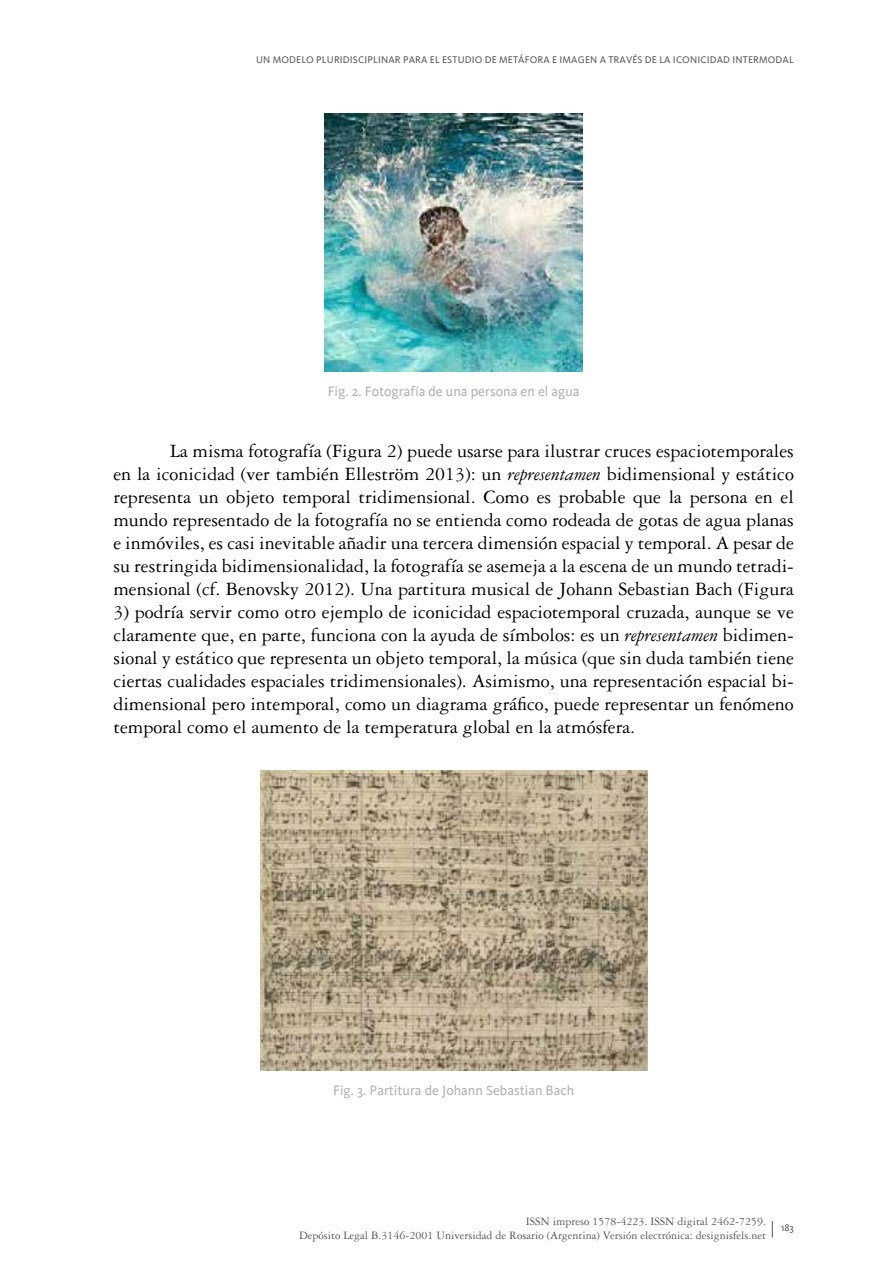
<style>
.page{position:relative;width:879px;height:1276px;background:#fff}
.page>*{position:absolute;margin:0;border:0;box-sizing:border-box;transform-origin:0 0}
.t1{font:20px/23px "Garamond 3 LT Std";color:#000;text-align:justify}
.t2{font:14px "Kievit";color:#b3b2b2}
.t3{font:12px/14.4px "Garamond 3 LT Std";color:#575756;text-align:right}
.t4{font:10px "Kievit";letter-spacing:.015em;color:#575756}
.s1{font-style:italic}
</style>
<div class="page">
<svg style="left:772px;top:1221px;width:1px;height:16px"></svg>
<img style="left:325px;top:113px;width:258px;height:258px">
<img style="left:260px;top:771px;width:387px;height:299px">
<p class="t4" style="left:256px;top:54px;width:539px">UN MODELO PLURIDISCIPLINAR PARA EL ESTUDIO DE METÁFORA E IMAGEN A TRAVÉS DE LA ICONICIDAD INTERMODAL</p>
<p class="t2" style="left:328px;top:383px;width:253px">Fig. 2. Fotografía de una persona en el agua</p>
<p class="t1" style="left:113px;top:440px;width:682px;text-indent:57px">La misma fotografía (Figura 2) puede usarse para ilustrar cruces espaciotemporales en la iconicidad (ver también Elleström 2013): un <span class="s1">representamen</span> bidimensional y estático representa un objeto temporal tridimensional. Como es probable que la persona en el mundo representado de la fotografía no se entienda como rodeada de gotas de agua planas e inmóviles, es casi inevitable añadir una tercera dimensión espacial y temporal. A pesar de su restringida bidimensionalidad, la fotografía se asemeja a la escena de un mundo tetradi&shy;mensional (cf. Benovsky 2012). Una partitura musical de Johann Sebastian Bach (Figura</p>
<p class="t1" style="left:113px;top:601px;width:682px">3) podría servir como otro ejemplo de iconicidad espaciotemporal cruzada, aunque se ve claramente que, en parte, funciona con la ayuda de símbolos: es un <span class="s1">representamen</span> bidimen&shy;sional y estático que representa un objeto temporal, la música (que sin duda también tiene ciertas cualidades espaciales tridimensionales). Asimismo, una representación espacial bi&shy;dimensional pero intemporal, como un diagrama gráfico, puede representar un fenómeno temporal como el aumento de la temperatura global en la atmósfera.</p>
<p class="t2" style="left:333px;top:1082px;width:242px">Fig. 3. Partitura de Johann Sebastian Bach</p>
<p class="t3" style="left:299px;top:1214px;width:469px">ISSN impreso 1578-4223. ISSN digital 2462-7259.<br>Depósito Legal B.3146-2001 Universidad de Rosario (Argentina) Versión electrónica: designisfels.net</p>
<p class="t4" style="left:781px;top:1222px;width:14px">183</p>
</div>
